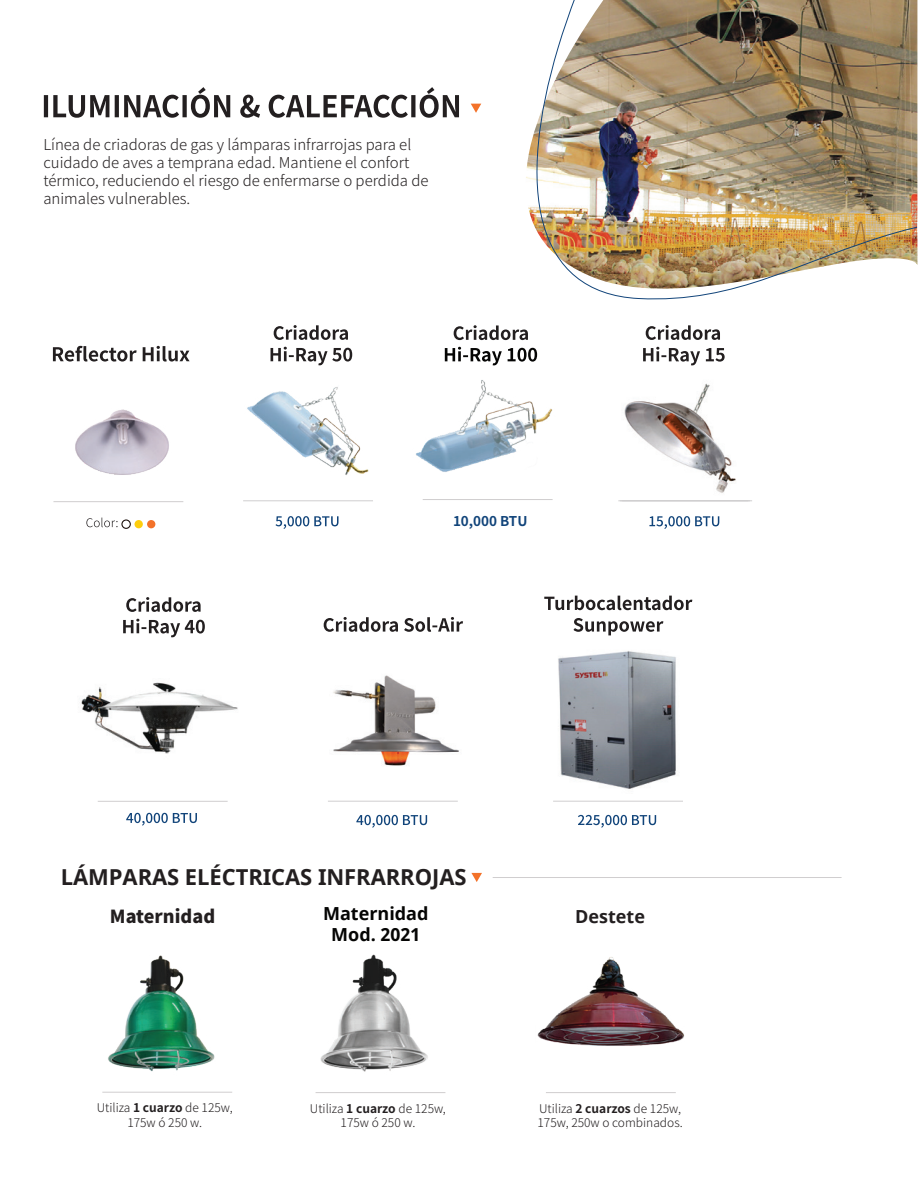
<style>
.page{position:relative;width:918px;height:1188px;background:#fff}
.page>*{position:absolute;margin:0;border:0;box-sizing:border-box;transform-origin:0 0}
.t1{font:700 22.05px "Noto Sans";letter-spacing:-.005em;color:#231f20}
.t2{font:700 18px/21.6px "Noto Sans";color:#050504;text-align:center}
.t3{font:900 18px "Noto Sans JP";color:#231f20}
.t4{font:700 18px "Noto Sans";color:#231f20}
.t5{font:300 15px/18px "Noto Sans JP";color:#231f20}
.t6{font:700 13.5px "Noto Sans JP";color:#11447a}
.t7{font:300 12px/14.4px "Noto Sans JP";color:#231f20;text-align:center}
.s1{font-weight:700}
</style>
<div class="page">
<img style="left:619px;top:383px;width:133px;height:135px">
<img style="left:537px;top:957px;width:148px;height:89px">
<img style="left:416px;top:355px;width:137px;height:145px">
<img style="left:81px;top:682px;width:157px;height:72px">
<svg style="left:44px;top:87px;width:415px;height:31px"></svg>
<svg style="left:471px;top:104px;width:10px;height:9px"></svg>
<svg style="left:471px;top:873px;width:11px;height:9px"></svg>
<img style="left:75px;top:409px;width:94px;height:66px">
<svg style="left:53px;top:346px;width:137px;height:16px"></svg>
<hr style="left:53px;top:501px;width:130px;height:1px;background:#d0cecf">
<svg style="left:324px;top:617px;width:139px;height:15px"></svg>
<hr style="left:328px;top:801px;width:130px;height:1px;background:#d0cecf">
<hr style="left:622px;top:500px;width:130px;height:1px;background:#d0cecf">
<hr style="left:618px;top:500px;width:130px;height:1px;background:#d0cecf">
<img style="left:333px;top:675px;width:126px;height:91px">
<svg style="left:356px;top:815px;width:71px;height:13px"></svg>
<svg style="left:544px;top:596px;width:148px;height:14px"></svg>
<svg style="left:573px;top:618px;width:90px;height:17px"></svg>
<hr style="left:553px;top:801px;width:130px;height:1px;background:#d0cecf">
<svg style="left:578px;top:815px;width:78px;height:13px"></svg>
<svg style="left:649px;top:516px;width:70px;height:13px"></svg>
<svg style="left:126px;top:597px;width:75px;height:15px"></svg>
<svg style="left:123px;top:619px;width:82px;height:18px"></svg>
<hr style="left:98px;top:801px;width:130px;height:1px;background:#d0cecf">
<svg style="left:126px;top:813px;width:71px;height:13px"></svg>
<hr style="left:546px;top:1092px;width:130px;height:1px;background:#d0cecf">
<svg style="left:86px;top:518px;width:32px;height:9px"></svg>
<div style="left:121px;top:519px;width:10px;height:10px;border:1px solid #1e130f;border-radius:50%"></div>
<div style="left:135px;top:520px;width:8px;height:8px;background:#fece0d;border-radius:50%"></div>
<div style="left:147px;top:520px;width:8px;height:8px;background:#f3722a;border-radius:50%"></div>
<img style="left:558px;top:651px;width:118px;height:138px">
<hr style="left:243px;top:500px;width:130px;height:1px;background:#d0cecf">
<svg style="left:276px;top:516px;width:63px;height:13px"></svg>
<hr style="left:423px;top:499px;width:130px;height:1px;background:#d0cecf">
<img style="left:247px;top:351px;width:122px;height:124px">
<svg style="left:646px;top:325px;width:74px;height:15px"></svg>
<svg style="left:643px;top:347px;width:82px;height:18px"></svg>
<svg style="left:274px;top:325px;width:74px;height:15px"></svg>
<svg style="left:271px;top:347px;width:81px;height:18px"></svg>
<svg style="left:454px;top:325px;width:74px;height:15px"></svg>
<svg style="left:445px;top:347px;width:92px;height:18px"></svg>
<img style="left:526px;top:0;width:390px;height:300px">
<img style="left:315px;top:954px;width:131px;height:139px">
<hr style="left:316px;top:1092px;width:129px;height:1px;background:#d0cecf">
<hr style="left:493px;top:877px;width:349px;height:1px;background:#d0cecf">
<img style="left:102px;top:955px;width:130px;height:138px">
<p class="t5" style="left:43px;top:136px;width:387px">Línea de criadoras de gas y lámparas infrarrojas para el cuidado de aves a temprana edad. Mantiene el confort térmico, reduciendo el riesgo de enfermarse o perdida de animales vulnerables.</p>
<p class="t6" style="left:453px;top:514px;width:76px">10,000 BTU</p>
<h1 class="t1" style="left:61px;top:861px;width:407px">LÁMPARAS ELÉCTRICAS INFRARROJAS</h1>
<p class="t3" style="left:110px;top:906px;width:107px">Maternidad</p>
<p class="t2" style="left:323px;top:903px;width:107px">Maternidad<br>Mod. 2021</p>
<p class="t4" style="left:575px;top:904px;width:71px">Destete</p>
<p class="t7" style="left:97px;top:1101px;width:138px">Utiliza <span class="s1">1 cuarzo</span> de 125w,<br>175w ó 250 w.</p>
<p class="t7" style="left:310px;top:1101px;width:138px">Utiliza <span class="s1">1 cuarzo</span> de 125w,<br>175w ó 250 w.</p>
<p class="t7" style="left:538px;top:1101px;width:147px;text-align:left">Utiliza <span class="s1">2 cuarzos</span> de 125w,<br>175w, 250w o combinados.</p>
</div>
